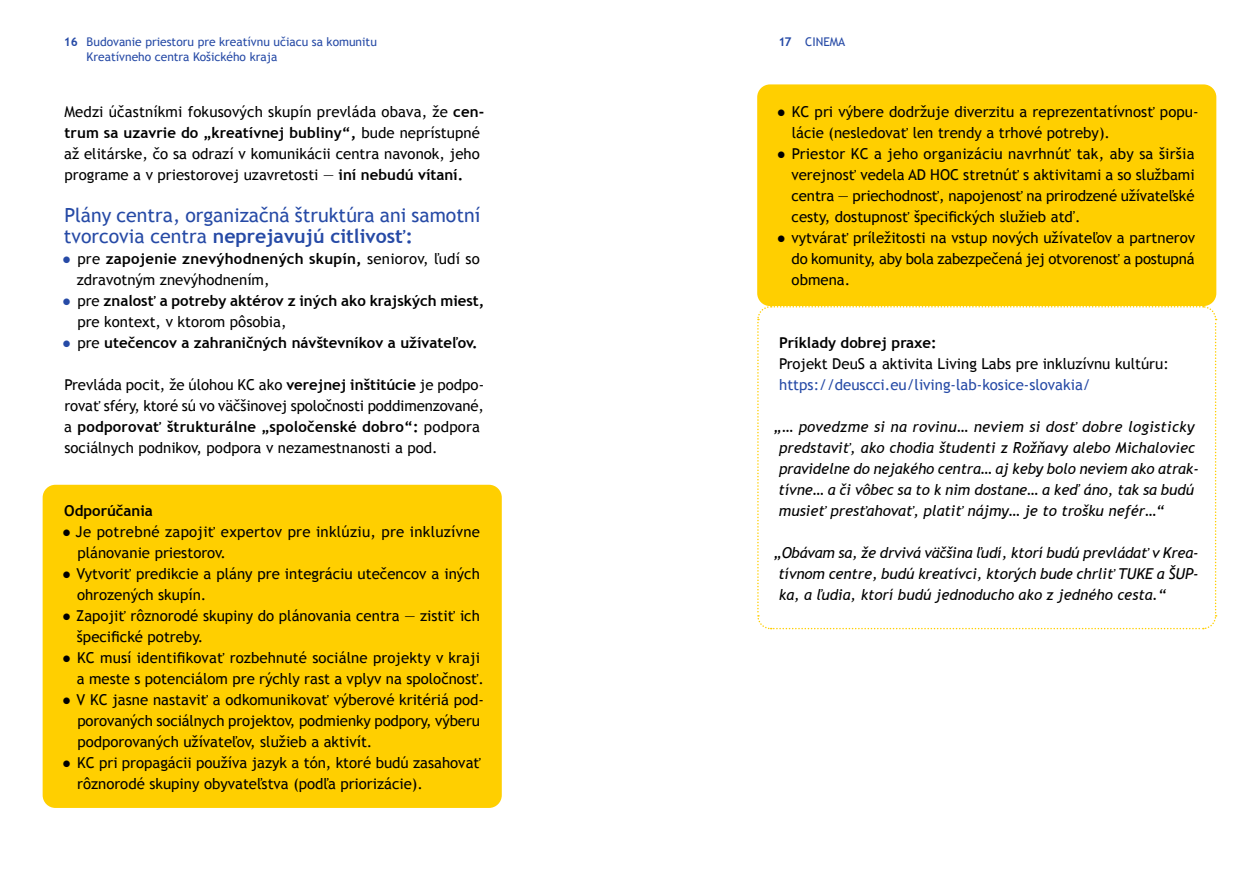
<style>
.page{position:relative;width:1259px;height:893px;background:#fff}
.page>*{position:absolute;margin:0;border:0;box-sizing:border-box;transform-origin:0 0}
.t1{font:19.5px/21px "Trebuchet MS";color:#264aa6}
.t2{font:15px/21px "Trebuchet MS";color:#000}
.t3{font:italic 15px/21px "Trebuchet MS";color:#000}
.t4{font:700 15px/21px "Trebuchet MS";color:#000}
.t5{font:15px "Trebuchet MS";color:#264aa6}
.t6{font:12px/14.4px "Trebuchet MS";color:#264aa6}
.s1{font-weight:700}
.s2{color:#264aa6}
.s3{font-weight:400;color:#264aa6}
.s4{font-weight:400}
</style>
<div class="page">
<div style="left:757px;top:84px;width:459px;height:222px;background:#ffcf00;border-radius:13px"></div>
<div style="left:43px;top:485px;width:459px;height:323px;background:#ffcf00;border-radius:13px"></div>
<svg style="left:757px;top:305px;width:460px;height:325px"></svg>
<p class="t6" style="left:87px;top:35px;width:292px;text-indent:-23px"><span class="s1">16</span> Budovanie priestoru pre kreatívnu učiacu sa komunitu<br>Kreatívneho centra Košického kraja</p>
<p class="t6" style="left:778px;top:35px;width:68px"><span class="s1">17</span> CINEMA</p>
<p class="t2" style="left:64px;top:101px;width:422px">Medzi účastníkmi fokusových skupín prevláda obava, že <span class="s1">cen&shy;trum sa uzavrie do „kreatívnej bubliny“,</span> bude neprístupné až elitárske, čo sa odrazí v komunikácii centra navonok, jeho programe a v priestorovej uzavretosti — <span class="s1">iní nebudú vítaní.</span></p>
<h1 class="t1" style="left:64px;top:205px;width:418px">Plány centra, organizačná štruktúra ani samotní tvorcovia centra <span class="s1">neprejavujú citlivosť:</span></h1>
<p class="t2" style="left:77px;top:248px;width:404px;text-indent:-14px"><span class="s2">●</span> pre <span class="s1">zapojenie znevýhodnených skupín,</span> seniorov, ľudí so zdravotným znevýhodnením,</p>
<p class="t4" style="left:77px;top:290px;width:408px;text-indent:-15px"><span class="s3">●</span> <span class="s4">pre</span> znalosť a potreby aktérov z iných ako krajských miest, <span class="s4">pre kontext, v ktorom pôsobia,</span></p>
<p class="t4" style="left:62px;top:332px;width:417px"><span class="s3">●</span> <span class="s4">pre</span> utečencov a zahraničných návštevníkov a užívateľov.</p>
<p class="t2" style="left:64px;top:374px;width:421px">Prevláda pocit, že úlohou KC ako <span class="s1">verejnej inštitúcie</span> je podpo&shy;rovať sféry, ktoré sú vo väčšinovej spoločnosti poddimenzované, a <span class="s1">podporovať štrukturálne „spoločenské dobro“:</span> podpora sociálnych podnikov, podpora v nezamestnanosti a pod.</p>
<p class="t4" style="left:64px;top:500px;width:90px">Odporúčania</p>
<p class="t2" style="left:77px;top:521px;width:404px;text-indent:-15px">● Je potrebné zapojiť expertov pre inklúziu, pre inkluzívne plánovanie priestorov.</p>
<p class="t2" style="left:77px;top:563px;width:404px;text-indent:-15px">● Vytvoriť predikcie a plány pre integráciu utečencov a iných ohrozených skupín.</p>
<p class="t2" style="left:77px;top:605px;width:404px;text-indent:-15px">● Zapojiť rôznorodé skupiny do plánovania centra — zistiť ich špecifické potreby.</p>
<p class="t2" style="left:62px;top:647px;width:423px;text-align:right">● KC musí identifikovať rozbehnuté sociálne projekty v kraji a meste s potenciálom pre rýchly rast a vplyv na spoločnosť.</p>
<p class="t2" style="left:77px;top:689px;width:408px;text-indent:-15px">● V KC jasne nastaviť a odkomunikovať výberové kritériá pod&shy;porovaných sociálnych projektov, podmienky podpory, výberu podporovaných užívateľov, služieb a aktivít.</p>
<p class="t2" style="left:77px;top:752px;width:405px;text-indent:-15px">● KC pri propagácii používa jazyk a tón, ktoré budú zasahovať rôznorodé skupiny obyvateľstva (podľa priorizácie).</p>
<p class="t2" style="left:792px;top:101px;width:408px;text-indent:-15px">● KC pri výbere dodržuje diverzitu a reprezentatívnosť popu&shy;lácie (nesledovať len trendy a trhové potreby).</p>
<p class="t2" style="left:791px;top:143px;width:405px;text-align:justify;text-indent:-14px">● Priestor KC a jeho organizáciu navrhnúť tak, aby sa širšia verejnosť vedela AD HOC stretnúť s aktivitami a so službami centra — priechodnosť, napojenosť na prirodzené užívateľské cesty, dostupnosť špecifických služieb atď.</p>
<p class="t2" style="left:791px;top:227px;width:405px;text-align:justify;text-indent:-15px">● vytvárať príležitosti na vstup nových užívateľov a partnerov do komunity, aby bola zabezpečená jej otvorenosť a postupná obmena.</p>
<p class="t4" style="left:779px;top:332px;width:159px">Príklady dobrej praxe:</p>
<p class="t2" style="left:779px;top:353px;width:391px">Projekt DeuS a aktivita Living Labs pre inkluzívnu kultúru:</p>
<p class="t5" style="left:779px;top:376px;width:313px">https://deuscci.eu/living-lab-kosice-slovakia/</p>
<p class="t3" style="left:778px;top:416px;width:422px;text-indent:-4px">„… povedzme si na rovinu… neviem si dosť dobre logisticky predstaviť, ako chodia študenti z Rožňavy alebo Michaloviec pravidelne do nejakého centra… aj keby bolo neviem ako atrak&shy;tívne… a či vôbec sa to k nim dostane… a keď áno, tak sa budú musieť presťahovať, platiť nájmy… je to trošku nefér…“</p>
<p class="t3" style="left:778px;top:542px;width:422px;text-align:justify;text-indent:-4px">„Obávam sa, že drvivá väčšina ľudí, ktorí budú prevládať v Krea&shy;tívnom centre, budú kreatívci, ktorých bude chrliť TUKE a ŠUP&shy;ka, a ľudia, ktorí budú jednoducho ako z jedného cesta.“</p>
</div>
